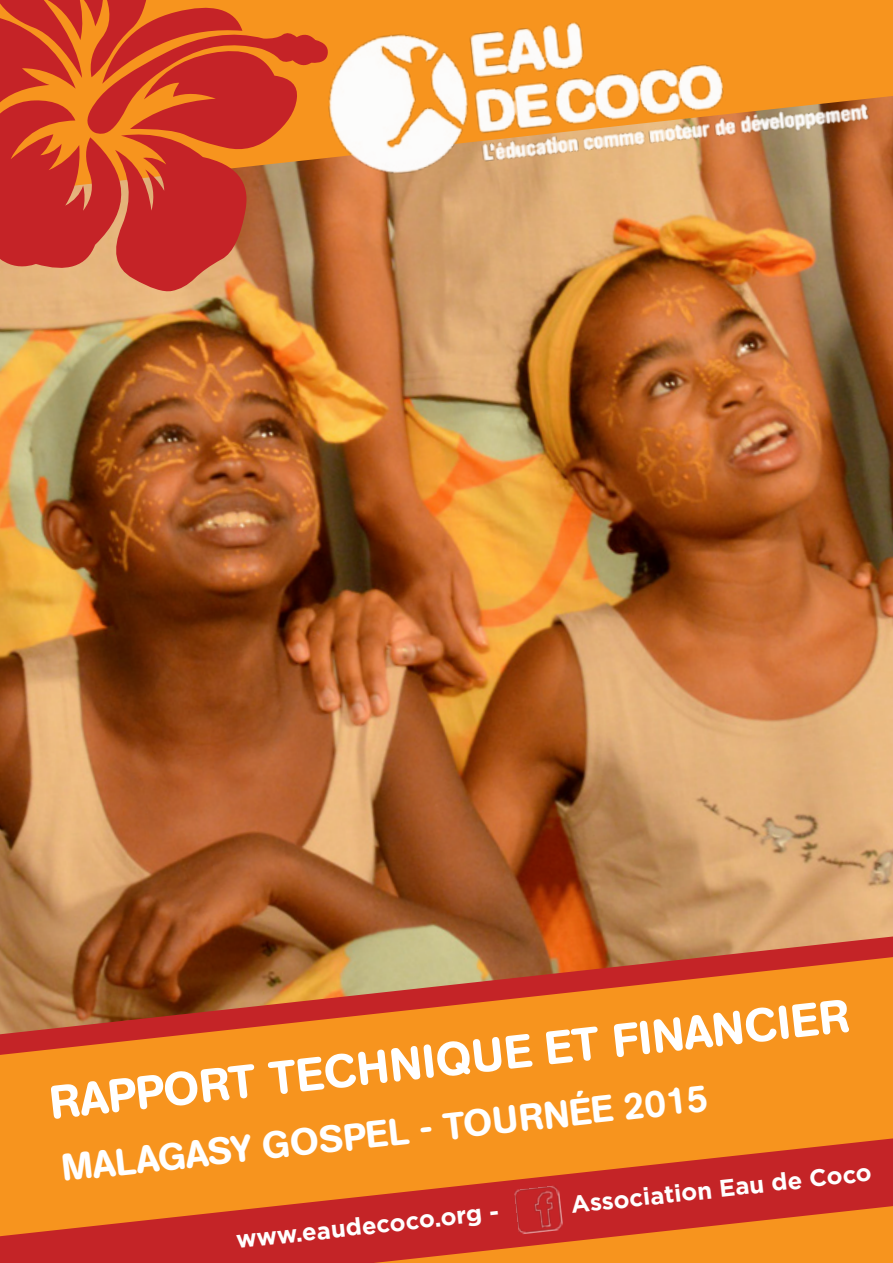
<style>
.page{position:relative;width:893px;height:1263px;background:#fff}
.page>*{position:absolute;margin:0;border:0;box-sizing:border-box;transform-origin:0 0}
.t1{font:500 46.5px "AG Book Rounded";color:#fff}
.t2{font:500 37.5px "AG Book Rounded";color:#fff}
.t3{font:700 24px "Gotham";color:#fff}
</style>
<div class="page">
<img style="left:0;top:194px;width:893px;height:742px">
<svg style="left:329px;top:0;width:564px;height:194px;background:#d68c49"></svg>
<svg style="left:0;top:0;width:329px;height:293px;background:#cf512e"></svg>
<svg style="left:0;top:347px;width:237px;height:64px;background:#bd8141"></svg>
<div style="left:0;top:1055px;width:893px;height:83px;background:#f7941e"></div>
<img style="left:315px;top:0;width:561px;height:186px">
<svg style="left:0;top:1138px;width:893px;height:125px;background:#df6022"></svg>
<img style="left:514px;top:1185px;width:49px;height:49px">
<svg style="left:0;top:936px;width:893px;height:119px;background:#cc712c"></svg>
<h1 class="t1" style="left:47px;top:1074px;width:793px;rotate:-6deg">Rappor t technique et financier</h1>
<h2 class="t2" style="left:59px;top:1145px;width:651px;rotate:-6deg">Malagasy Gospel - tour née 2015</h2>
<p class="t3" style="left:569px;top:1188px;width:304px;rotate:-6deg">Association Eau de Coco</p>
<p class="t3" style="left:234px;top:1223px;width:266px;rotate:-6deg">www.eaudecoco.org -</p>
</div>
